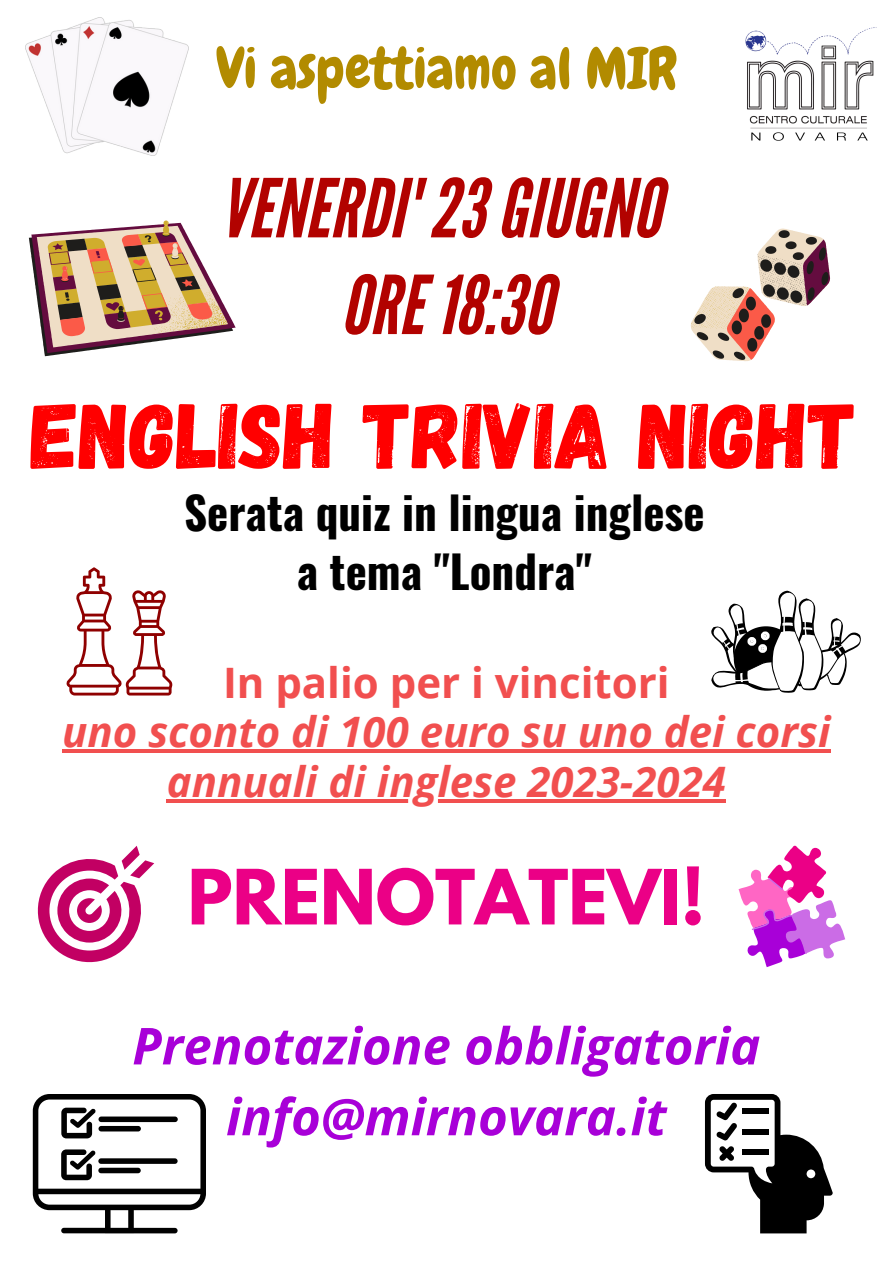
<style>
.page{position:relative;width:893px;height:1264px;background:#fff}
.page>*{position:absolute;margin:0;border:0;box-sizing:border-box;transform-origin:0 0}
.t1{font:92.85px "Gagalin";color:#f00}
.t2{font:italic 80.85px "League Gothic";color:#b20200}
.t3{font:700 67.5px "League Spartan";color:#eb0086}
.t4{font:57px "Chewy";color:#b28b00}
.t5{font:italic 700 51px "Open Sans";color:#a800d8}
.t6{font:700 45px "Oswald";color:#000}
.t7{font:italic 700 42px/49.5px "Open Sans";color:#f14f4f;text-align:center}
.t8{font:700 42px "Open Sans";color:#f14f4f}
</style>
<div class="page">
<svg style="left:705px;top:1094px;width:127px;height:139px"></svg>
<svg style="left:33px;top:1094px;width:173px;height:139px"></svg>
<svg style="left:690px;top:228px;width:140px;height:133px"></svg>
<img style="left:25px;top:17px;width:163px;height:139px">
<img style="left:745px;top:27px;width:132px;height:114px">
<svg style="left:29px;top:220px;width:207px;height:136px"></svg>
<svg style="left:66px;top:567px;width:107px;height:128px"></svg>
<svg style="left:738px;top:845px;width:107px;height:122px"></svg>
<svg style="left:711px;top:590px;width:150px;height:103px"></svg>
<svg style="left:37px;top:845px;width:117px;height:118px"></svg>
<hr style="left:62px;top:749px;width:768px;height:3px;background:#f14f4f">
<hr style="left:167px;top:799px;width:558px;height:3px;background:#f14f4f">
<p class="t4" style="left:216px;top:32px;width:462px">Vi aspettiamo al MIR</p>
<p class="t2" style="left:219px;top:162px;width:443px">VENERDI'23GIUGNO</p>
<p class="t2" style="left:340px;top:258px;width:213px">ORE 18:30</p>
<p class="t1" style="left:31px;top:375px;width:827px">ENGLISH TRIVIA NIGHT</p>
<p class="t6" style="left:184px;top:477px;width:522px">Serata quiz in lingua inglese</p>
<p class="t6" style="left:297px;top:536px;width:296px">a tema "Londra"</p>
<p class="t8" style="left:223px;top:652px;width:448px">In palio per i vincitori</p>
<p class="t7" style="left:62px;top:706px;width:769px">uno sconto di 100 euro su uno dei corsi annuali di inglese 2023-2024</p>
<p class="t3" style="left:188px;top:863px;width:518px">PRENOTATEVI!</p>
<p class="t5" style="left:132px;top:1009px;width:629px">Prenotazione obbligatoria</p>
<p class="t5" style="left:226px;top:1080px;width:442px">info@mirnovara.it</p>
</div>
